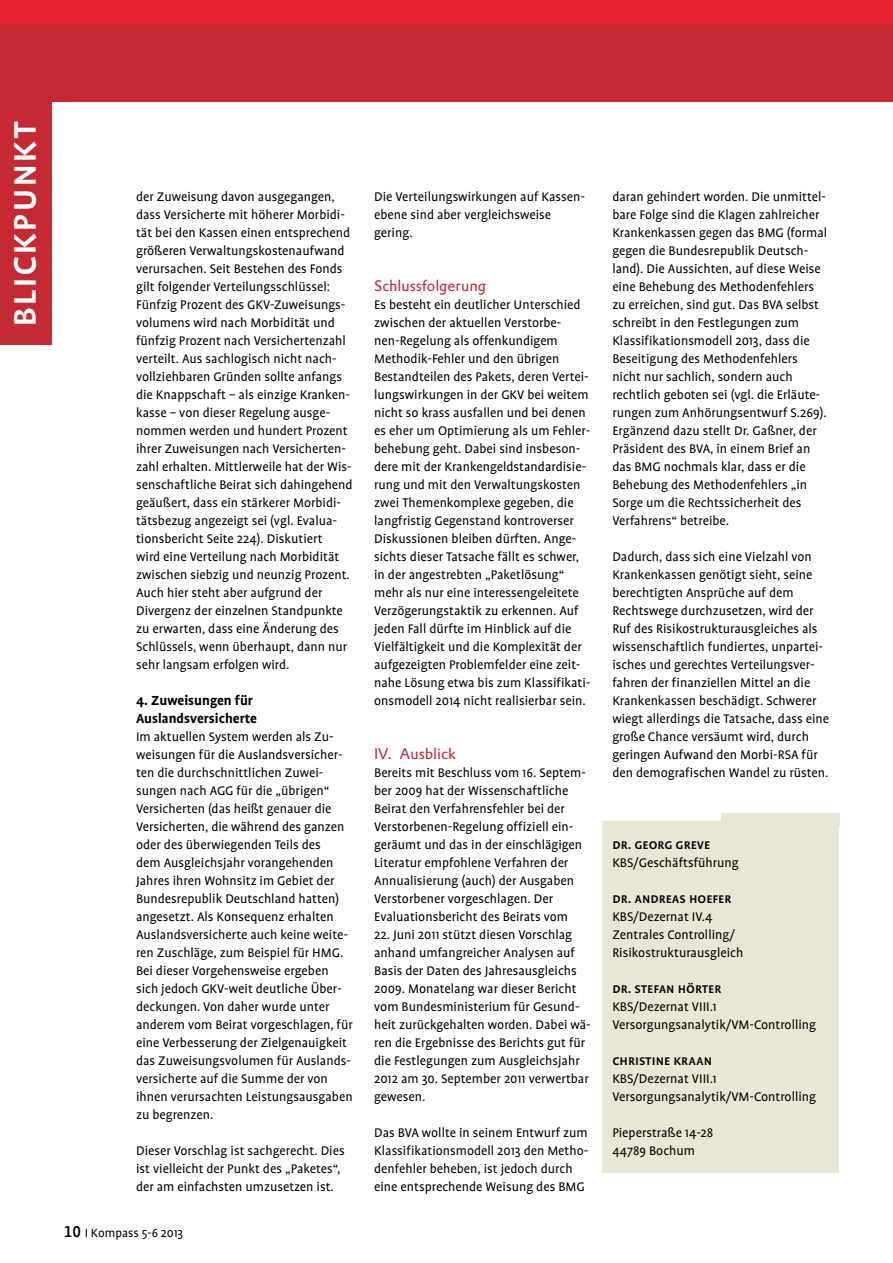
<style>
.page{position:relative;width:893px;height:1263px;background:#fff}
.page>*{position:absolute;margin:0;border:0;box-sizing:border-box;transform-origin:0 0}
.t1{font:500 42px "Profile SC";letter-spacing:.025em;color:#fff}
.t2{font:500 15px "Profile SC";color:#000}
.t3{font:700 15px/18px "Profile";color:#000}
.t4{font:15px "DTL Prokyon T";letter-spacing:-.005em;color:#c42934}
.t5{font:14.25px/18px "Profile";color:#000}
.t6{font:13.5px "Profile";color:#000}
.s1{font-family:"Profile NO";font-weight:500;font-size:18px}
</style>
<div class="page">
<div style="left:0;top:0;width:893px;height:102px;background:#c42934"></div>
<div style="left:0;top:0;width:893px;height:24px;background:#e62230"></div>
<div style="left:602px;top:821px;width:237px;height:352px;background:#e8e6d4"></div>
<div style="left:721px;top:813px;width:118px;height:13px;background:#e8e6d4"></div>
<div style="left:0;top:90px;width:51px;height:255px;background:#c42934"></div>
<h1 class="t1" style="left:1px;top:327px;width:207px;rotate:-90deg">blickpunkt</h1>
<p class="t5" style="left:136px;top:188px;width:218px">der Zuweisung davon ausgegangen, dass Versicherte mit höherer Morbidi&shy;tät bei den Kassen einen entsprechend größeren Verwaltungskostenaufwand verursachen. Seit Bestehen des Fonds gilt folgender Verteilungsschlüssel:<br>Fünfzig Prozent des GKV-Zuweisungs&shy;volumens wird nach Morbidität und fünfzig Prozent nach Versichertenzahl verteilt. Aus sachlogisch nicht nach&shy;vollziehbaren Gründen sollte anfangs die Knappschaft – als einzige Kranken&shy;kasse – von dieser Regelung ausge&shy;nommen werden und hundert Prozent ihrer Zuweisungen nach Versicherten&shy;zahl erhalten. Mittlerweile hat der Wis&shy;senschaftliche Beirat sich dahingehend geäußert, dass ein stärkerer Morbidi&shy;tätsbezug angezeigt sei (vgl. Evalua&shy;tionsbericht Seite 224). Diskutiert<br>wird eine Verteilung nach Morbidität zwischen siebzig und neunzig Prozent.<br>Auch hier steht aber aufgrund der Divergenz der einzelnen Standpunkte zu erwarten, dass eine Änderung des Schlüssels, wenn überhaupt, dann nur sehr langsam erfolgen wird.</p>
<p class="t3" style="left:136px;top:691px;width:123px">4. Zuweisungen für<br>Auslandsversicherte</p>
<p class="t5" style="left:136px;top:728px;width:218px">Im aktuellen System werden als Zu&shy;weisungen für die Auslandsversicher&shy;ten die durchschnittlichen Zuwei&shy;sungen nach AGG für die „übrigen“ Versicherten (das heißt genauer die Versicherten, die während des ganzen oder des überwiegenden Teils des<br>dem Ausgleichsjahr vorangehenden Jahres ihren Wohnsitz im Gebiet der Bundesrepublik Deutschland hatten) angesetzt. Als Konsequenz erhalten Auslandsversicherte auch keine weite&shy;ren Zuschläge, zum Beispiel für HMG.<br>Bei dieser Vorgehensweise ergeben sich jedoch GKV-weit deutliche Über&shy;deckungen. Von daher wurde unter anderem vom Beirat vorgeschlagen, für eine Verbesserung der Zielgenauigkeit das Zuweisungsvolumen für Auslands&shy;versicherte auf die Summe der von ihnen verursachten Leistungsausgaben zu begrenzen.</p>
<p class="t5" style="left:136px;top:1142px;width:210px">Dieser Vorschlag ist sachgerecht. Dies ist vielleicht der Punkt des „Paketes“, der am einfachsten umzusetzen ist.</p>
<p class="t6" style="left:64px;top:1225px;width:121px"><span class="s1">10</span> I Kompass 5-6 2013</p>
<p class="t5" style="left:374px;top:188px;width:211px">Die Verteilungswirkungen auf Kassen&shy;ebene sind aber vergleichsweise gering.</p>
<p class="t4" style="left:374px;top:276px;width:114px">Schlussfolgerung</p>
<p class="t5" style="left:374px;top:296px;width:218px">Es besteht ein deutlicher Unterschied zwischen der aktuellen Verstorbe&shy;nen-Regelung als offenkundigem Methodik-Fehler und den übrigen Bestandteilen des Pakets, deren Vertei&shy;lungswirkungen in der GKV bei weitem nicht so krass ausfallen und bei denen es eher um Optimierung als um Fehler&shy;behebung geht. Dabei sind insbeson&shy;dere mit der Krankengeldstandardisie&shy;rung und mit den Verwaltungskosten zwei Themenkomplexe gegeben, die langfristig Gegenstand kontroverser Diskussionen bleiben dürften. Ange&shy;sichts dieser Tatsache fällt es schwer, in der angestrebten „Paketlösung“ mehr als nur eine interessengeleitete Verzögerungstaktik zu erkennen. Auf jeden Fall dürfte im Hinblick auf die Vielfältigkeit und die Komplexität der aufgezeigten Problemfelder eine zeit&shy;nahe Lösung etwa bis zum Klassifikati&shy;onsmodell 2014 nicht realisierbar sein.</p>
<p class="t4" style="left:374px;top:744px;width:83px">IV. Ausblick</p>
<p class="t5" style="left:374px;top:764px;width:213px">Bereits mit Beschluss vom 16. Septem&shy;ber 2009 hat der Wissenschaftliche Beirat den Verfahrensfehler bei der Verstorbenen-Regelung offiziell ein&shy;geräumt und das in der einschlägigen Literatur empfohlene Verfahren der Annualisierung (auch) der Ausgaben Verstorbener vorgeschlagen. Der Evaluationsbericht des Beirats vom</p>
<p class="t5" style="left:374px;top:926px;width:218px">22. Juni 2011 stützt diesen Vorschlag anhand umfangreicher Analysen auf Basis der Daten des Jahresausgleichs 2009. Monatelang war dieser Bericht vom Bundesministerium für Gesund&shy;heit zurückgehalten worden. Dabei wä&shy;ren die Ergebnisse des Berichts gut für die Festlegungen zum Ausgleichsjahr 2012 am 30. September 2011 verwertbar gewesen.</p>
<p class="t5" style="left:374px;top:1124px;width:216px">Das BVA wollte in seinem Entwurf zum Klassifikationsmodell 2013 den Metho&shy;denfehler beheben, ist jedoch durch eine entsprechende Weisung des BMG</p>
<p class="t5" style="left:612px;top:188px;width:216px">daran gehindert worden. Die unmittel&shy;bare Folge sind die Klagen zahlreicher Krankenkassen gegen das BMG (formal gegen die Bundesrepublik Deutsch&shy;land). Die Aussichten, auf diese Weise eine Behebung des Methodenfehlers zu erreichen, sind gut. Das BVA selbst schreibt in den Festlegungen zum Klassifikationsmodell 2013, dass die Beseitigung des Methodenfehlers nicht nur sachlich, sondern auch rechtlich geboten sei (vgl. die Erläute&shy;rungen zum Anhörungsentwurf S.269).<br>Ergänzend dazu stellt Dr. Gaßner, der Präsident des BVA, in einem Brief an das BMG nochmals klar, dass er die Behebung des Methodenfehlers „in Sorge um die Rechtssicherheit des Verfahrens“ betreibe.</p>
<p class="t5" style="left:612px;top:547px;width:218px">Dadurch, dass sich eine Vielzahl von Krankenkassen genötigt sieht, seine berechtigten Ansprüche auf dem Rechtswege durchzusetzen, wird der Ruf des Risikostrukturausgleiches als wissenschaftlich fundiertes, unpartei&shy;isches und gerechtes Verteilungsver&shy;fahren der finanziellen Mittel an die Krankenkassen beschädigt. Schwerer wiegt allerdings die Tatsache, dass eine große Chance versäumt wird, durch geringen Aufwand den Morbi-RSA für den demografischen Wandel zu rüsten.</p>
<p class="t2" style="left:612px;top:836px;width:100px">dr. georg greve</p>
<p class="t5" style="left:612px;top:854px;width:128px">KBS/Geschäftsführung</p>
<p class="t2" style="left:612px;top:890px;width:121px">dr. andreas hoefer</p>
<p class="t5" style="left:612px;top:908px;width:132px">KBS/Dezernat IV.4<br>Zentrales Controlling/<br>Risikostrukturausgleich</p>
<p class="t2" style="left:612px;top:980px;width:111px">dr. stefan hörter</p>
<p class="t5" style="left:612px;top:998px;width:205px">KBS/Dezernat VIII.1<br>Versorgungsanalytik/VM-Controlling</p>
<p class="t2" style="left:612px;top:1052px;width:101px">christine kraan</p>
<p class="t5" style="left:612px;top:1070px;width:205px">KBS/Dezernat VIII.1<br>Versorgungsanalytik/VM-Controlling</p>
<p class="t5" style="left:612px;top:1124px;width:102px">Pieperstraße 14-28<br>44789 Bochum</p>
</div>
